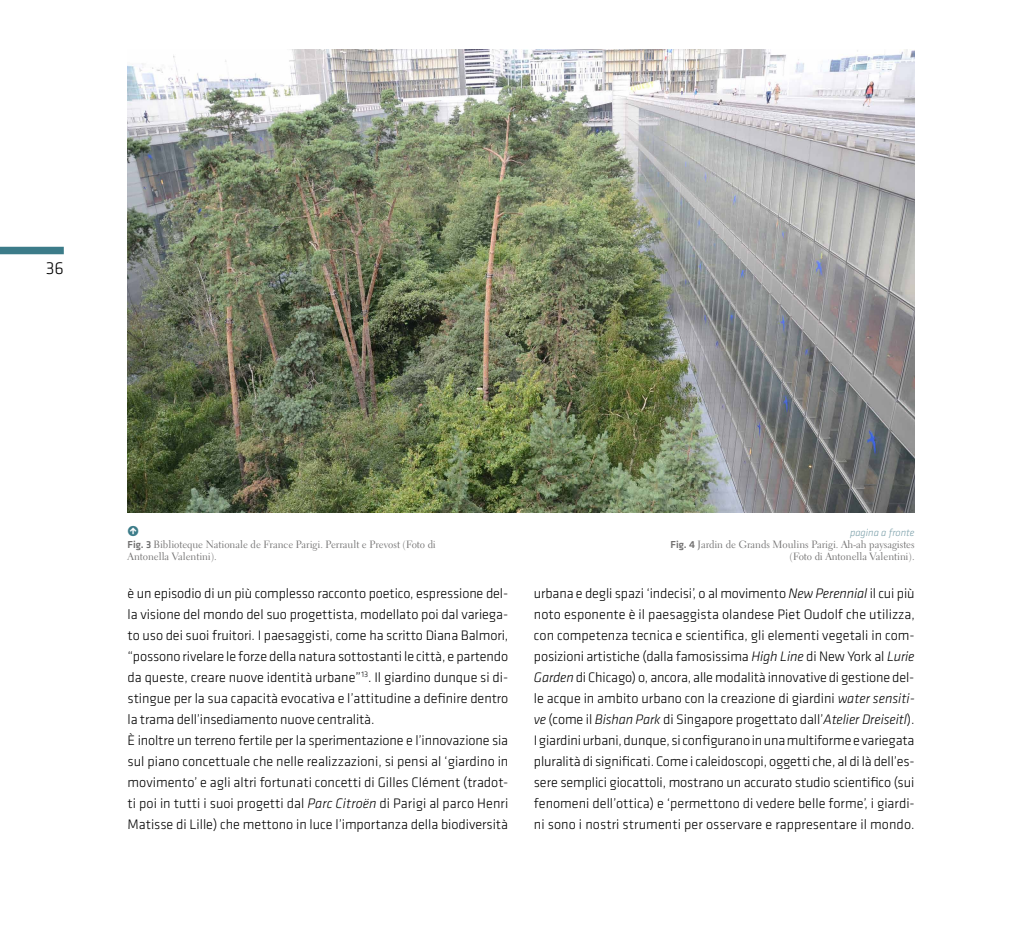
<style>
.page{position:relative;width:1021px;height:936px;background:#fff}
.page>*{position:absolute;margin:0;border:0;box-sizing:border-box;transform-origin:0 0}
.t1{font:300 18px "Klavika";color:#000}
.t2{font:700 15px "Klavika";color:#3c7c89}
.t3{font:300 14.25px/21px "Klavika";letter-spacing:-.005em;color:#000;text-align:justify}
.t4{font:10.5px/12px "Electra LT Std";color:#706f6f}
.t5{font:italic 300 10.5px "Klavika";color:#7a9fa9}
.s1{font-family:"Klavika";font-weight:500}
.s2{font-style:italic}
</style>
<div class="page">
<div style="left:0;top:247px;width:64px;height:7px;background:#3c7c89"></div>
<img style="left:128px;top:49px;width:786px;height:464px">
<p class="t1" style="left:46px;top:258px;width:20px">36</p>
<p class="t2" style="left:128px;top:522px;width:13px">•</p>
<p class="t4" style="left:128px;top:538px;width:309px"><span class="s1">Fig. 3</span> Biblioteque Nationale de France Parigi. Perrault e Prevost (Foto di<br>Antonella Valentini).</p>
<p class="t3" style="left:128px;top:583px;width:382px;text-align:left">è un episodio di un più complesso racconto poetico, espressione del&shy;la visione del mondo del suo progettista, modellato poi dal variega&shy;to uso dei suoi fruitori. I paesaggisti, come ha scritto Diana Balmori, “possono rivelare le forze della natura sottostanti le città, e partendo da queste, creare nuove identità urbane”<sup>13</sup>. Il giardino dunque si di&shy;stingue per la sua capacità evocativa e l’attitudine a definire dentro la trama dell’insediamento nuove centralità.<br>È inoltre un terreno fertile per la sperimentazione e l’innovazione sia sul piano concettuale che nelle realizzazioni, si pensi al ‘giardino in movimento’ e agli altri fortunati concetti di Gilles Clément (tradot&shy;ti poi in tutti i suoi progetti dal <span class="s2">Parc Citroën</span> di Parigi al parco Henri Matisse di Lille) che mettono in luce l’importanza della biodiversità</p>
<p class="t5" style="left:850px;top:526px;width:66px">pagina a fronte</p>
<p class="t4" style="left:670px;top:538px;width:245px;text-align:right"><span class="s1">Fig. 4</span> Jardin de Grands Moulins Parigi. Ah-ah paysagistes (Foto di Antonella Valentini).</p>
<p class="t3" style="left:534px;top:582px;width:382px">urbana e degli spazi ‘indecisi’, o al movimento <span class="s2">New Perennial</span> il cui più noto esponente è il paesaggista olandese Piet Oudolf che utilizza, con competenza tecnica e scientifica, gli elementi vegetali in com&shy;posizioni artistiche (dalla famosissima <span class="s2">High Line</span> di New York al <span class="s2">Lurie Garden</span> di Chicago) o, ancora, alle modalità innovative di gestione del&shy;le acque in ambito urbano con la creazione di giardini <span class="s2">water sensiti&shy;ve</span> (come il <span class="s2">Bishan Park</span> di Singapore progettato dall’<span class="s2">Atelier Dreiseitl</span>).<br>I giardini urbani, dunque, si configurano in una multiforme e variegata pluralità di significati. Come i caleidoscopi, oggetti che, al di là dell’es&shy;sere semplici giocattoli, mostrano un accurato studio scientifico (sui fenomeni dell’ottica) e ‘permettono di vedere belle forme’, i giardi&shy;ni sono i nostri strumenti per osservare e rappresentare il mondo.</p>
</div>
